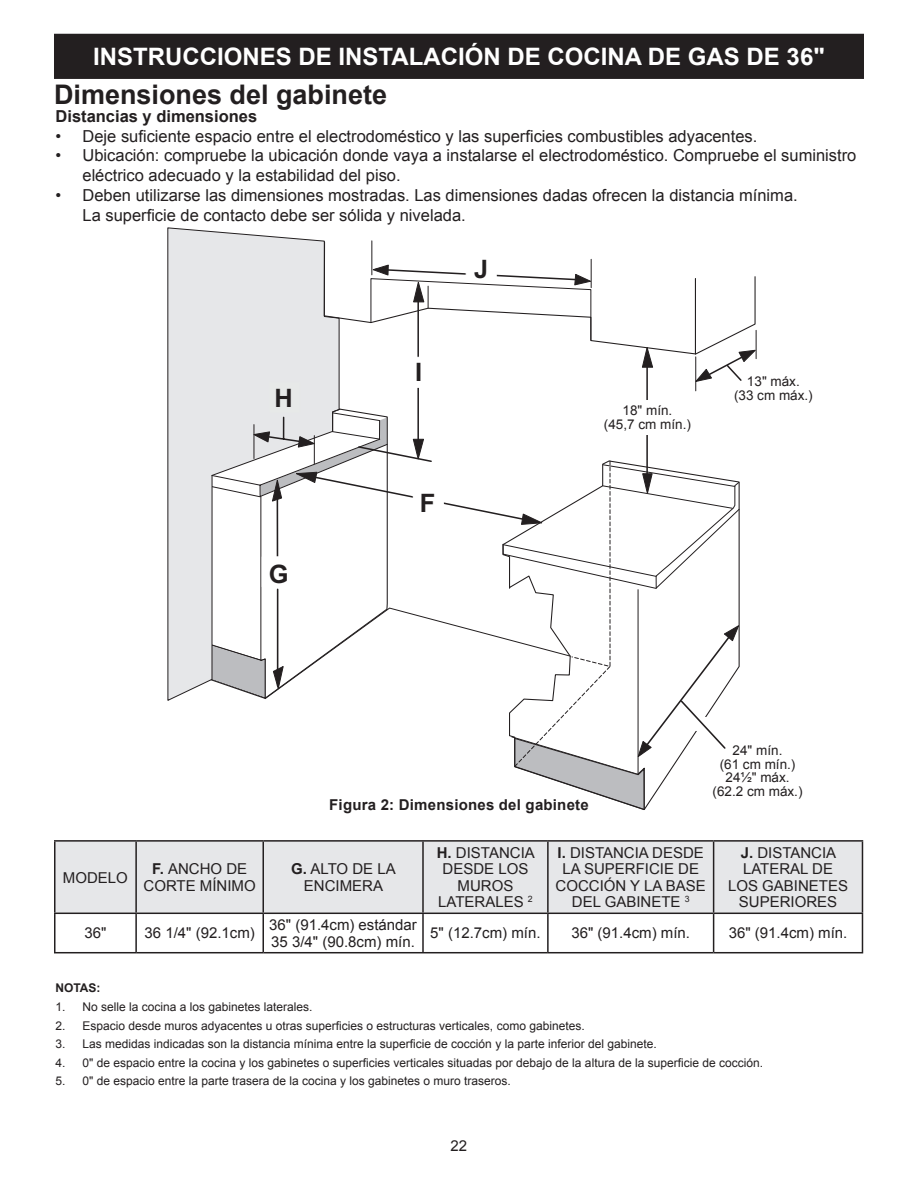
<style>
.page{position:relative;width:918px;height:1188px;background:#fff}
.page>*{position:absolute;margin:0;border:0;box-sizing:border-box;transform-origin:0 0}
.t1{font:700 27px "Arial";color:#231f20}
.t2{font:700 25.35px "Arial";color:#231f20}
.t3{font:700 24px "Arial";color:#fff}
.t4{font:16.5px/19.8px "Arial";color:#231f20}
.t5{font:700 16.5px "Arial";color:#231f20}
.t6{font:15px/16.5px "Arial";color:#231f20;text-align:center}
.t7{font:700 15px "Arial";letter-spacing:.015em;color:#231f20}
.t8{font:13.5px/13.5px "Arial";color:#231f20;text-align:center}
.t9{font:12px "Arial";color:#231f20}
.t10{font:700 12px "Arial";color:#231f20}
.s1{font-weight:700}
</style>
<div class="page">
<div style="left:55px;top:34px;width:808px;height:44px;background:#231f20"></div>
<div style="left:54px;top:34px;width:810px;height:45px;border:2px solid #231f20"></div>
<div style="left:56px;top:842px;width:806px;height:71px;background:#e6e7e9"></div>
<hr style="left:54px;top:840px;width:82px;height:2px;background:#231f20">
<hr style="left:54px;top:842px;width:2px;height:71px;background:#231f20">
<hr style="left:136px;top:840px;width:127px;height:2px;background:#231f20">
<hr style="left:135px;top:842px;width:2px;height:71px;background:#231f20">
<hr style="left:263px;top:840px;width:160px;height:2px;background:#231f20">
<hr style="left:262px;top:842px;width:2px;height:71px;background:#231f20">
<hr style="left:423px;top:840px;width:125px;height:2px;background:#231f20">
<hr style="left:422px;top:842px;width:2px;height:71px;background:#231f20">
<hr style="left:548px;top:840px;width:166px;height:2px;background:#231f20">
<hr style="left:547px;top:842px;width:2px;height:71px;background:#231f20">
<hr style="left:714px;top:840px;width:149px;height:2px;background:#231f20">
<hr style="left:713px;top:842px;width:1px;height:71px;background:#231f20">
<hr style="left:862px;top:842px;width:1px;height:71px;background:#231f20">
<hr style="left:54px;top:913px;width:82px;height:1px;background:#231f20">
<hr style="left:54px;top:914px;width:2px;height:38px;background:#231f20">
<hr style="left:136px;top:913px;width:127px;height:1px;background:#231f20">
<hr style="left:135px;top:914px;width:2px;height:38px;background:#231f20">
<hr style="left:263px;top:913px;width:160px;height:1px;background:#231f20">
<hr style="left:262px;top:914px;width:2px;height:38px;background:#231f20">
<hr style="left:423px;top:913px;width:125px;height:1px;background:#231f20">
<hr style="left:422px;top:914px;width:2px;height:38px;background:#231f20">
<hr style="left:548px;top:913px;width:166px;height:1px;background:#231f20">
<hr style="left:547px;top:914px;width:2px;height:38px;background:#231f20">
<hr style="left:714px;top:913px;width:149px;height:1px;background:#231f20">
<hr style="left:713px;top:914px;width:1px;height:38px;background:#231f20">
<hr style="left:862px;top:914px;width:1px;height:38px;background:#231f20">
<hr style="left:54px;top:952px;width:82px;height:1px;background:#231f20">
<hr style="left:136px;top:952px;width:127px;height:1px;background:#231f20">
<hr style="left:263px;top:952px;width:160px;height:1px;background:#231f20">
<hr style="left:423px;top:952px;width:125px;height:1px;background:#231f20">
<hr style="left:548px;top:952px;width:166px;height:1px;background:#231f20">
<hr style="left:714px;top:952px;width:149px;height:1px;background:#231f20">
<hr style="left:417px;top:296px;width:2px;height:157px;background:#231f20">
<hr style="left:646px;top:364px;width:2px;height:116px;background:#231f20">
<hr style="left:695px;top:357px;width:1px;height:34px;background:#231f20">
<svg style="left:417px;top:330px;width:340px;height:53px"></svg>
<svg style="left:167px;top:236px;width:1px;height:444px"></svg>
<div style="left:168px;top:228px;width:171px;height:473px;background:#e6e7e9"></div>
<svg style="left:323px;top:241px;width:433px;height:114px"></svg>
<div style="left:269px;top:382px;width:31px;height:31px;background:#e7e9e8"></div>
<div style="left:403px;top:357px;width:31px;height:31px;background:#fff"></div>
<div style="left:466px;top:249px;width:31px;height:31px;background:#fff"></div>
<svg style="left:176px;top:409px;width:564px;height:401px"></svg>
<div style="left:591px;top:400px;width:113px;height:34px;background:#fff"></div>
<h3 class="t3" style="left:93px;top:41px;width:733px">INSTRUCCIONES DE INSTALACIÓN DE COCINA DE GAS DE 36"</h3>
<h1 class="t1" style="left:54px;top:76px;width:335px">Dimensiones del gabinete</h1>
<h3 class="t5" style="left:56px;top:105px;width:203px">Distancias y dimensiones</h3>
<h3 class="t4" style="left:56px;top:126px;width:703px">• Deje suficiente espacio entre el electrodoméstico y las superficies combustibles adyacentes.</h3>
<h3 class="t4" style="left:82px;top:146px;width:775px;text-indent:-27px">• Ubicación: compruebe la ubicación donde vaya a instalarse el electrodoméstico. Compruebe el suministro eléctrico adecuado y la estabilidad del piso.</h3>
<h3 class="t4" style="left:82px;top:186px;width:717px;text-indent:-27px">• Deben utilizarse las dimensiones mostradas. Las dimensiones dadas ofrecen la distancia mínima.<br>La superficie de contacto debe ser sólida y nivelada.</h3>
<h2 class="t2" style="left:275px;top:381px;width:20px">H</h2>
<h2 class="t2" style="left:269px;top:557px;width:21px">G</h2>
<h2 class="t2" style="left:415px;top:356px;width:9px">I</h2>
<h2 class="t2" style="left:474px;top:252px;width:16px">J</h2>
<h2 class="t2" style="left:420px;top:486px;width:17px">F</h2>
<p class="t8" style="left:604px;top:404px;width:89px">18" mín.<br>(45,7 cm mín.)</p>
<p class="t8" style="left:734px;top:375px;width:80px">13" máx.<br>(33 cm máx.)</p>
<p class="t7" style="left:329px;top:795px;width:261px">Figura 2: Dimensiones del gabinete</p>
<p class="t8" style="left:713px;top:744px;width:92px">24" mín.<br>(61 cm mín.)<br>24½" máx. (62.2 cm máx.)</p>
<p class="t6" style="left:63px;top:869px;width:67px">MODELO</p>
<p class="t6" style="left:144px;top:861px;width:114px"><span class="s1">F.</span> ANCHO DE<br>CORTE MÍNIMO</p>
<p class="t6" style="left:291px;top:861px;width:106px"><span class="s1">G.</span> ALTO DE LA<br>ENCIMERA</p>
<p class="t6" style="left:437px;top:844px;width:100px"><span class="s1">H.</span> DISTANCIA<br>DESDE LOS<br>MUROS<br>LATERALES <sup>2</sup></p>
<p class="t6" style="left:556px;top:844px;width:152px"><span class="s1">I.</span> DISTANCIA DESDE<br>LA SUPERFICIE DE<br>COCCIÓN Y LA BASE<br>DEL GABINETE <sup>3</sup></p>
<p class="t6" style="left:728px;top:844px;width:122px"><span class="s1">J.</span> DISTANCIA<br>LATERAL DE<br>LOS GABINETES<br>SUPERIORES</p>
<p class="t6" style="left:84px;top:925px;width:24px">36"</p>
<p class="t6" style="left:144px;top:925px;width:112px">36 1/4" (92.1cm)</p>
<p class="t6" style="left:269px;top:917px;width:149px;text-align:left">36" (91.4cm) estándar<br>35 3/4" (90.8cm) mín.</p>
<p class="t6" style="left:430px;top:925px;width:112px">5" (12.7cm) mín.</p>
<p class="t6" style="left:571px;top:925px;width:120px">36" (91.4cm) mín.</p>
<p class="t6" style="left:729px;top:925px;width:120px">36" (91.4cm) mín.</p>
<p class="t10" style="left:56px;top:980px;width:47px">NOTAS:</p>
<p class="t9" style="left:56px;top:999px;width:259px">1. No selle la cocina a los gabinetes laterales.</p>
<p class="t9" style="left:56px;top:1017px;width:531px">2. Espacio desde muros adyacentes u otras superficies o estructuras verticales, como gabinetes.</p>
<p class="t9" style="left:56px;top:1036px;width:603px">3. Las medidas indicadas son la distancia mínima entre la superficie de cocción y la parte inferior del gabinete.</p>
<p class="t9" style="left:56px;top:1055px;width:709px">4. 0" de espacio entre la cocina y los gabinetes o superficies verticales situadas por debajo de la altura de la superficie de cocción.</p>
<p class="t9" style="left:56px;top:1073px;width:457px">5. 0" de espacio entre la parte trasera de la cocina y los gabinetes o muro traseros.</p>
<p class="t6" style="left:451px;top:1137px;width:18px">22</p>
</div>
